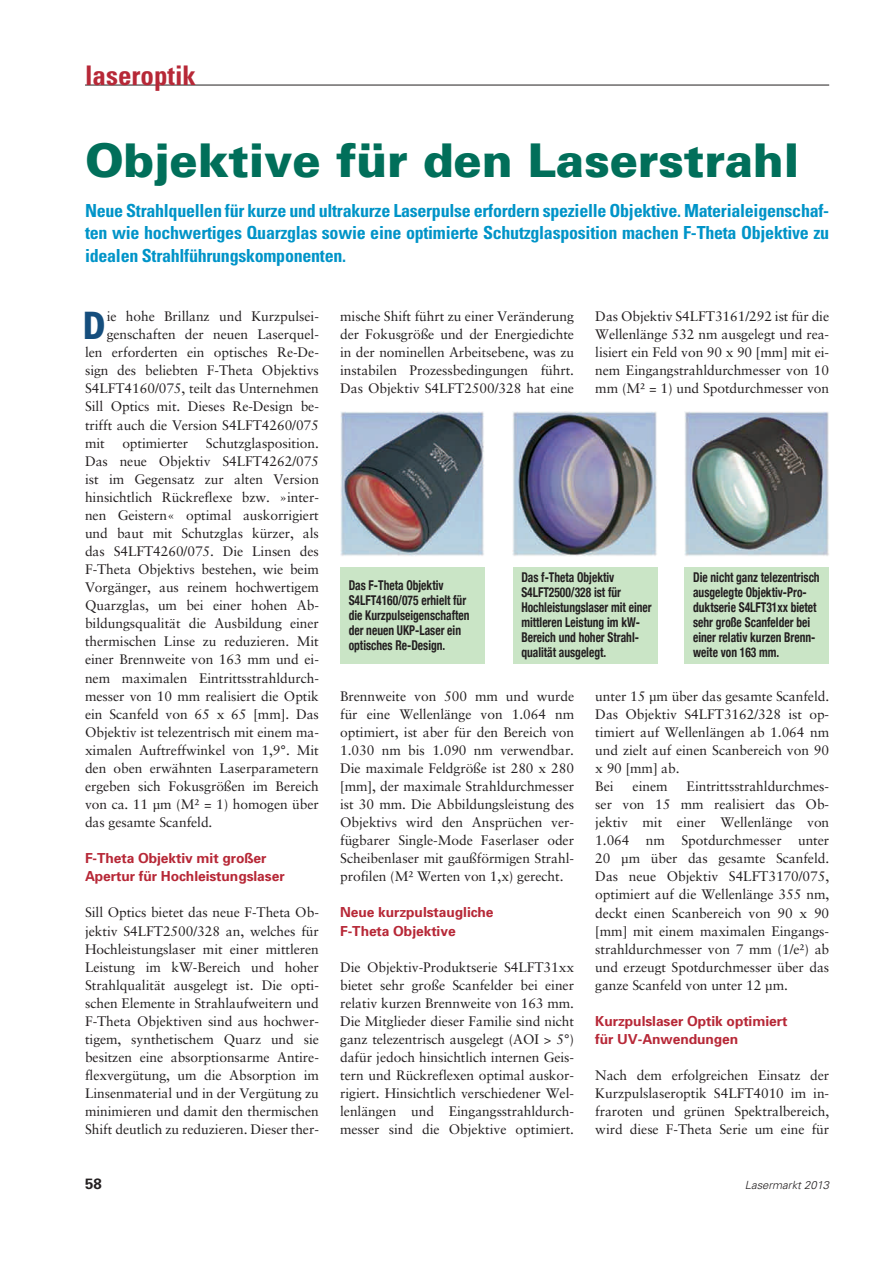
<style>
.page{position:relative;width:893px;height:1263px;background:#fff}
.page>*{position:absolute;margin:0;border:0;box-sizing:border-box;transform-origin:0 0}
.t1{font:900 46.5px "Univers";letter-spacing:-.005em;color:#016f5a}
.t2{font:600 condensed 40.95px "Franklin Gothic";color:#154e7d}
.t3{font:700 condensed 27px "Univers";color:#b72837}
.t4{font:700 condensed 18px/22.5px "Univers";letter-spacing:-.015em;color:#0094c8;text-align:justify}
.t5{font:700 15px "Univers";color:#231f20}
.t6{font:13.8px/18px "Sabon";letter-spacing:-.005em;color:#231f20;text-align:justify}
.t7{font:700 13.8px/18px "Univers";letter-spacing:-.005em;color:#b72837}
.t8{font:700 condensed 13.5px/15px "Helvetica Neue";color:#231f20;scale:.85 1}
.t9{font:italic 300 11.25px "Univers";color:#231f20}
</style>
<div class="page">
<hr style="left:85px;top:85px;width:744px;height:1px;background:#231f20">
<img style="left:340px;top:411px;width:144px;height:145px">
<img style="left:513px;top:411px;width:144px;height:145px">
<img style="left:685px;top:411px;width:144px;height:145px">
<div style="left:340px;top:567px;width:145px;height:97px;background:#cae5c6"></div>
<div style="left:513px;top:567px;width:144px;height:97px;background:#cae5c6"></div>
<div style="left:685px;top:567px;width:144px;height:97px;background:#cae5c6"></div>
<h3 class="t3" style="left:85px;top:66px;width:112px">laseroptik</h3>
<h1 class="t1" style="left:85px;top:144px;width:716px">Objektive für den Laserstrahl</h1>
<p class="t4" style="left:85px;top:201px;width:746px">Neue Strahlquellen für kurze und ultrakurze Laserpulse erfordern spezielle Objektive. Materialeigenschaf&shy;ten wie hochwertiges Quarzglas sowie eine optimierte Schutzglasposition machen F-Theta Objektive zu idealen Strahlführungskomponenten.</p>
<h2 class="t2" style="left:82px;top:312px;width:24px">D</h2>
<p class="t6" style="left:107px;top:308px;width:214px">ie hohe Brillanz und Kurzpulsei-</p>
<p class="t6" style="left:107px;top:326px;width:214px">genschaften der neuen Laserquel-</p>
<p class="t6" style="left:85px;top:345px;width:235px">len erforderten ein optisches Re-De-</p>
<p class="t6" style="left:85px;top:363px;width:235px">sign des beliebten F-Theta Objektivs</p>
<p class="t6" style="left:85px;top:381px;width:235px">S4LFT4160/075, teilt das Unternehmen</p>
<p class="t6" style="left:85px;top:399px;width:235px">Sill Optics mit. Dieses Re-Design be-</p>
<p class="t6" style="left:85px;top:417px;width:235px">trifft auch die Version S4LFT4260/075</p>
<p class="t6" style="left:85px;top:435px;width:21px">mit</p>
<p class="t6" style="left:122px;top:435px;width:67px">optimierter</p>
<p class="t6" style="left:85px;top:435px;width:235px;text-indent:121px">Schutzglasposition.<br>Das neue Objektiv S4LFT4262/075 ist im Gegensatz zur alten Version hinsichtlich Rückreflexe bzw. »inter&shy;nen Geistern« optimal auskorrigiert und baut mit Schutzglas kürzer, als das S4LFT4260/075. Die Linsen des F-Theta Objektivs bestehen, wie beim Vorgänger, aus reinem hochwertigem Quarzglas, um bei einer hohen Ab&shy;bildungsqualität die Ausbildung einer thermischen Linse zu reduzieren. Mit einer Brennweite von 163 mm und ei&shy;nem maximalen Eintrittsstrahldurch&shy;messer von 10 mm realisiert die Optik ein Scanfeld von 65 x 65 [mm]. Das Objektiv ist telezentrisch mit einem ma&shy;ximalen Auftreffwinkel von 1,9°. Mit den oben erwähnten Laserparametern ergeben sich Fokusgrößen im Bereich von ca. 11 µm (M² = 1) homogen über das gesamte Scanfeld.</p>
<p class="t7" style="left:85px;top:851px;width:201px">F-Theta Objektiv mit großer<br>Apertur für Hochleistungslaser</p>
<p class="t6" style="left:85px;top:905px;width:235px">Sill Optics bietet das neue F-Theta Ob&shy;jektiv S4LFT2500/328 an, welches für Hochleistungslaser mit einer mittleren Leistung im kW-Bereich und hoher Strahlqualität ausgelegt ist. Die opti&shy;schen Elemente in Strahlaufweitern und F-Theta Objektiven sind aus hochwer&shy;tigem, synthetischem Quarz und sie besitzen eine absorptionsarme Antire&shy;flexvergütung, um die Absorption im Linsenmaterial und in der Vergütung zu minimieren und damit den thermischen Shift deutlich zu reduzieren. Dieser ther-</p>
<p class="t6" style="left:340px;top:308px;width:235px">mische Shift führt zu einer Veränderung der Fokusgröße und der Energiedichte in der nominellen Arbeitsebene, was zu instabilen Prozessbedingungen führt.<br>Das Objektiv S4LFT2500/328 hat eine</p>
<p class="t6" style="left:595px;top:308px;width:235px">Das Objektiv S4LFT3161/292 ist für die Wellenlänge 532 nm ausgelegt und rea&shy;lisiert ein Feld von 90 x 90 [mm] mit ei&shy;nem Eingangstrahldurchmesser von 10 mm (M² = 1) und Spotdurchmesser von</p>
<p class="t8" style="left:349px;top:577px;width:144px">Das F-Theta Objektiv<br>S4LFT4160/075 erhielt für die Kurzpulseigenschaften der neuen UKP-Laser ein optisches Re-Design.</p>
<p class="t8" style="left:521px;top:570px;width:155px">Das f-Theta Objektiv<br>S4LFT2500/328 ist für<br>Hochleistungslaser mit einer mittleren Leistung im kW-<br>Bereich und hoher Strahl&shy;qualität ausgelegt.</p>
<p class="t8" style="left:693px;top:570px;width:150px">Die nicht ganz telezentrisch ausgelegte Objektiv-Pro&shy;duktserie S4LFT31xx bietet sehr große Scanfelder bei einer relativ kurzen Brenn&shy;weite von 163 mm.</p>
<p class="t6" style="left:340px;top:688px;width:235px">Brennweite von 500 mm und wurde für eine Wellenlänge von 1.064 nm optimiert, ist aber für den Bereich von 1.030 nm bis 1.090 nm verwendbar.<br>Die maximale Feldgröße ist 280 x 280 [mm], der maximale Strahldurchmesser ist 30 mm. Die Abbildungsleistung des Objektivs wird den Ansprüchen ver&shy;fügbarer Single-Mode Faserlaser oder Scheibenlaser mit gaußförmigen Strahl&shy;profilen (M² Werten von 1,x) gerecht.</p>
<p class="t7" style="left:340px;top:905px;width:155px">Neue kurzpulstaugliche<br>F-Theta Objektive</p>
<p class="t6" style="left:340px;top:959px;width:235px">Die Objektiv-Produktserie S4LFT31xx bietet sehr große Scanfelder bei einer relativ kurzen Brennweite von 163 mm.<br>Die Mitglieder dieser Familie sind nicht ganz telezentrisch ausgelegt (AOI &gt; 5°) dafür jedoch hinsichtlich internen Geis&shy;tern und Rückreflexen optimal auskor&shy;rigiert. Hinsichtlich verschiedener Wel&shy;lenlängen und Eingangsstrahldurch&shy;messer sind die Objektive optimiert.</p>
<p class="t6" style="left:595px;top:688px;width:235px;text-align:left">unter 15 µm über das gesamte Scanfeld.<br>Das Objektiv S4LFT3162/328 ist op&shy;timiert auf Wellenlängen ab 1.064 nm und zielt auf einen Scanbereich von 90 x 90 [mm] ab.<br>Bei</p>
<p class="t6" style="left:595px;top:778px;width:235px;text-indent:91px">Eintrittsstrahldurchmes&shy;ser von 15 mm realisiert das Ob&shy;jektiv mit einer Wellenlänge von 1.064 nm Spotdurchmesser unter 20 µm über das gesamte Scanfeld.<br>Das neue Objektiv S4LFT3170/075, optimiert auf die Wellenlänge 355 nm, deckt einen Scanbereich von 90 x 90 [mm] mit einem maximalen Eingangs&shy;strahldurchmesser von 7 mm (1/e²) ab und erzeugt Spotdurchmesser über das ganze Scanfeld von unter 12 µm.</p>
<p class="t7" style="left:595px;top:1013px;width:194px">Kurzpulslaser Optik optimiert für UV-Anwendungen</p>
<p class="t6" style="left:595px;top:1067px;width:235px">Nach dem erfolgreichen Einsatz der Kurzpulslaseroptik S4LFT4010 im in&shy;fraroten und grünen Spektralbereich, wird diese F-Theta Serie um eine für</p>
<p class="t6" style="left:633px;top:778px;width:36px">einem</p>
<p class="t5" style="left:85px;top:1178px;width:18px">58</p>
<p class="t9" style="left:745px;top:1180px;width:86px">Lasermarkt 2013</p>
</div>
